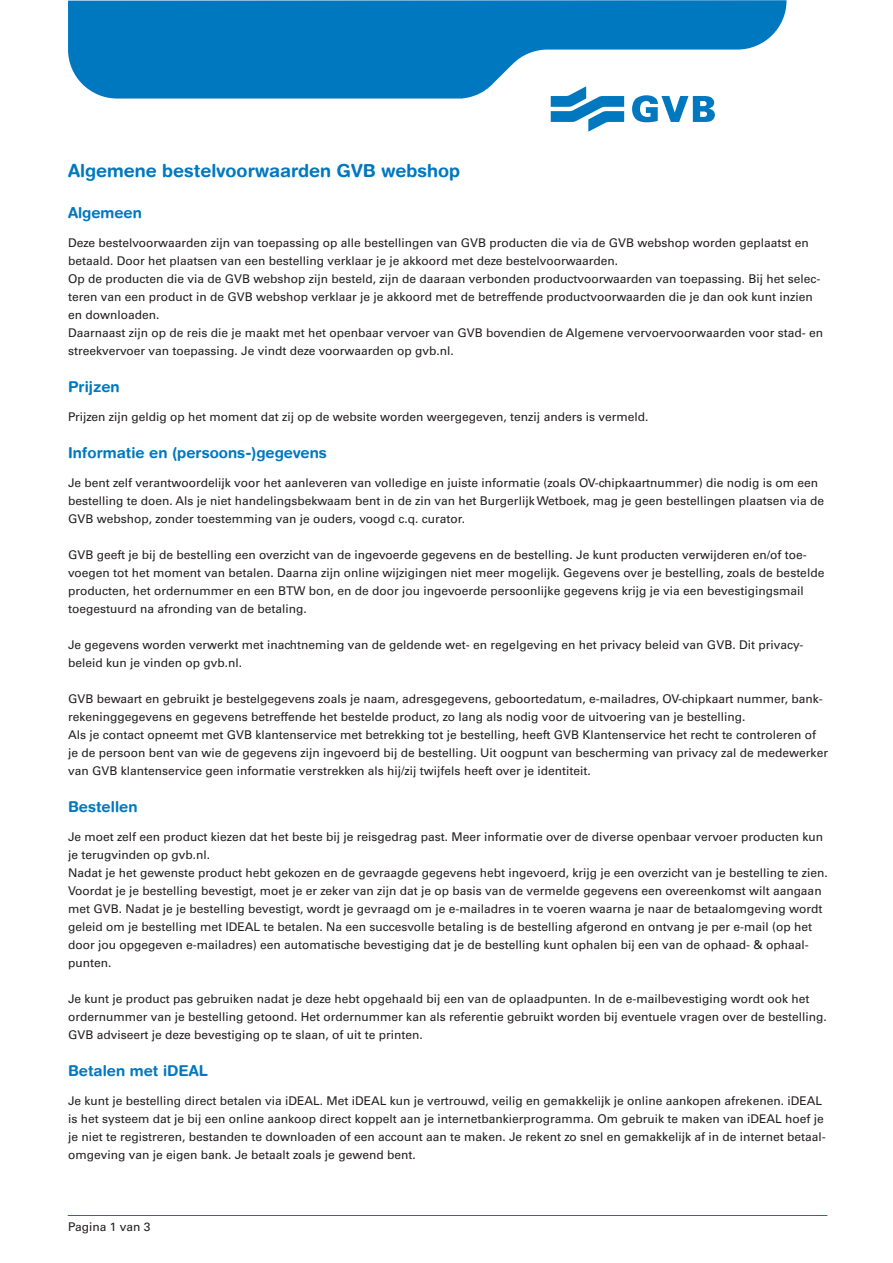
<style>
.page{position:relative;width:893px;height:1263px;background:#fff}
.page>*{position:absolute;margin:0;border:0;box-sizing:border-box;transform-origin:0 0}
.Titel{font:700 18px "Helvetica Rounded LT";color:#0078c0}
.Kop_2{font:700 15px "Helvetica Rounded LT";color:#0078c0}
.t1{font:12px/18px "Univers LT Std";color:#231f20}
</style>
<div class="page">
<hr style="left:68px;top:1215px;width:759px;height:1px;background:#0078c0">
<svg style="left:632px;top:99px;width:83px;height:23px"></svg>
<svg style="left:551px;top:99px;width:73px;height:33px"></svg>
<svg style="left:68px;top:0;width:718px;height:99px;fill:#0078c0"></svg>
<p class="Titel" style="left:68px;top:160px;width:394px">Algemene bestelvoorwaarden GVB webshop</p>
<h2 class="Kop_2" style="left:68px;top:204px;width:75px">Algemeen</h2>
<p class="t1" style="left:68px;top:233px;width:742px">Deze bestelvoorwaarden zijn van toepassing op alle bestellingen van GVB producten die via de GVB webshop worden geplaatst en betaald. Door het plaatsen van een bestelling verklaar je je akkoord met deze bestelvoorwaarden.</p>
<p class="t1" style="left:68px;top:269px;width:754px">Op de producten die via de GVB webshop zijn besteld, zijn de daaraan verbonden productvoorwaarden van toepassing. Bij het selec&shy;teren van een product in de GVB webshop verklaar je je akkoord met de betreffende productvoorwaarden die je dan ook kunt inzien en downloaden.</p>
<p class="t1" style="left:68px;top:323px;width:757px">Daarnaast zijn op de reis die je maakt met het openbaar vervoer van GVB bovendien de Algemene vervoervoorwaarden voor stad- en streekvervoer van toepassing. Je vindt deze voorwaarden op gvb.nl.</p>
<h2 class="Kop_2" style="left:68px;top:378px;width:53px">Prijzen</h2>
<p class="t1" style="left:68px;top:407px;width:582px">Prijzen zijn geldig op het moment dat zij op de website worden weergegeven, tenzij anders is vermeld.</p>
<h2 class="Kop_2" style="left:68px;top:444px;width:260px">Informatie en (persoons-)gegevens</h2>
<p class="t1" style="left:68px;top:473px;width:758px">Je bent zelf verantwoordelijk voor het aanleveren van volledige en juiste informatie (zoals OV-chipkaartnummer) die nodig is om een bestelling te doen. Als je niet handelingsbekwaam bent in de zin van het Burgerlijk Wetboek, mag je geen bestellingen plaatsen via de<br>GVB webshop, zonder toestemming van je ouders, voogd c.q. curator.</p>
<p class="t1" style="left:68px;top:545px;width:758px">GVB geeft je bij de bestelling een overzicht van de ingevoerde gegevens en de bestelling. Je kunt producten verwijderen en/of toe&shy;voegen tot het moment van betalen. Daarna zijn online wijzigingen niet meer mogelijk. Gegevens over je bestelling, zoals de bestelde producten, het ordernummer en een BTW bon, en de door jou ingevoerde persoonlijke gegevens krijg je via een bevestigingsmail toegestuurd na afronding van de betaling.</p>
<p class="t1" style="left:68px;top:635px;width:737px">Je gegevens worden verwerkt met inachtneming van de geldende wet- en regelgeving en het privacy beleid van GVB. Dit privacy&shy;beleid kun je vinden op gvb.nl.</p>
<p class="t1" style="left:68px;top:689px;width:756px">GVB bewaart en gebruikt je bestelgegevens zoals je naam, adresgegevens, geboortedatum, e-mailadres, OV-chipkaart nummer, bank&shy;rekeninggegevens en gegevens betreffende het bestelde product, zo lang als nodig voor de uitvoering van je bestelling.</p>
<p class="t1" style="left:68px;top:725px;width:762px">Als je contact opneemt met GVB klantenservice met betrekking tot je bestelling, heeft GVB Klantenservice het recht te controleren of je de persoon bent van wie de gegevens zijn ingevoerd bij de bestelling. Uit oogpunt van bescherming van privacy zal de medewerker van GVB klantenservice geen informatie verstrekken als hij/zij twijfels heeft over je identiteit.</p>
<h2 class="Kop_2" style="left:68px;top:798px;width:71px">Bestellen</h2>
<p class="t1" style="left:68px;top:827px;width:756px">Je moet zelf een product kiezen dat het beste bij je reisgedrag past. Meer informatie over de diverse openbaar vervoer producten kun je terugvinden op gvb.nl.</p>
<p class="t1" style="left:68px;top:863px;width:761px">Nadat je het gewenste product hebt gekozen en de gevraagde gegevens hebt ingevoerd, krijg je een overzicht van je bestelling te zien.<br>Voordat je je bestelling bevestigt, moet je er zeker van zijn dat je op basis van de vermelde gegevens een overeenkomst wilt aangaan met GVB. Nadat je je bestelling bevestigt, wordt je gevraagd om je e-mailadres in te voeren waarna je naar de betaalomgeving wordt geleid om je bestelling met IDEAL te betalen. Na een succesvolle betaling is de bestelling afgerond en ontvang je per e-mail (op het door jou opgegeven e-mailadres) een automatische bevestiging dat je de bestelling kunt ophalen bij een van de ophaad- &amp; ophaal&shy;punten.</p>
<p class="t1" style="left:68px;top:989px;width:760px">Je kunt je product pas gebruiken nadat je deze hebt opgehaald bij een van de oplaadpunten. In de e-mailbevestiging wordt ook het ordernummer van je bestelling getoond. Het ordernummer kan als referentie gebruikt worden bij eventuele vragen over de bestelling.<br>GVB adviseert je deze bevestiging op te slaan, of uit te printen.</p>
<h2 class="Kop_2" style="left:68px;top:1062px;width:142px">Betalen met iDEAL</h2>
<p class="t1" style="left:68px;top:1091px;width:759px">Je kunt je bestelling direct betalen via iDEAL. Met iDEAL kun je vertrouwd, veilig en gemakkelijk je online aankopen afrekenen. iDEAL is het systeem dat je bij een online aankoop direct koppelt aan je internetbankierprogramma. Om gebruik te maken van iDEAL hoef je je niet te registreren, bestanden te downloaden of een account aan te maken. Je rekent zo snel en gemakkelijk af in de internet betaal&shy;omgeving van je eigen bank. Je betaalt zoals je gewend bent.</p>
<p class="t1" style="left:68px;top:1218px;width:84px">Pagina 1 van 3</p>
</div>
